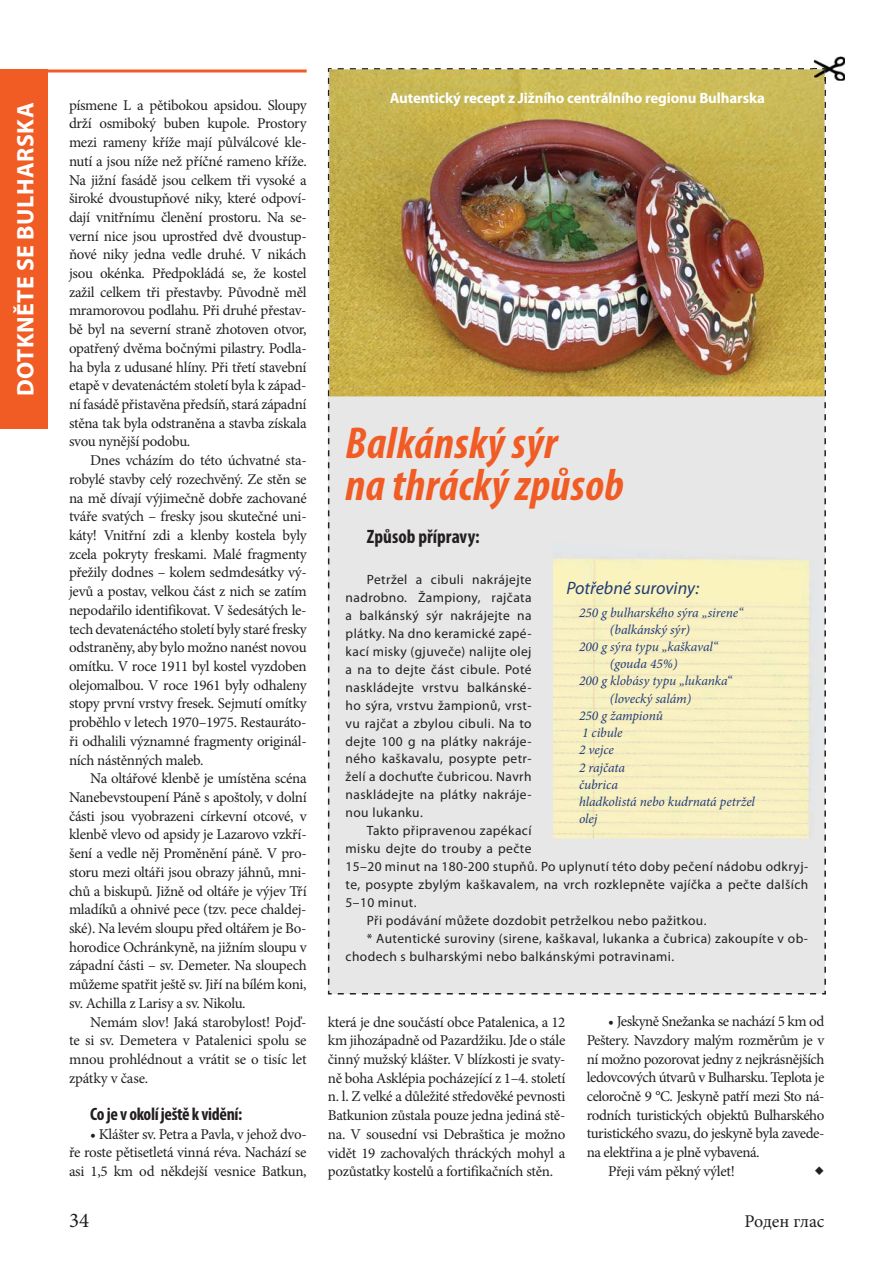
<style>
.page{position:relative;width:893px;height:1263px;background:#fff}
.page>*{position:absolute;margin:0;border:0;box-sizing:border-box;transform-origin:0 0}
.t1{font:italic 700 condensed 44.85px/41.8px "Myriad Pro";letter-spacing:.01em;color:#f15b24}
.t2{font:700 24px "Myriad Pro";letter-spacing:.02em;color:#fff}
.t3{font:21px "Minion Pro";color:#231f20}
.t4{font:700 condensed 19.5px "Myriad Pro";color:#231f20}
.t5{font:700 condensed 18px "Myriad Pro";letter-spacing:-.02em;color:#231f20}
.t6{font:italic 18px "Myriad Pro";color:#223c77}
.t7{font:18px "Minion Pro";letter-spacing:-.005em;color:#231f20}
.t8{font:15px/18.8px "Minion Pro";letter-spacing:-.025em;color:#231f20;text-align:justify}
.t9{font:700 15px "Myriad Pro";letter-spacing:-.01em;color:#fff}
.t10{font:13.5px/18px "Myriad Pro";letter-spacing:.03em;color:#231f20;text-align:justify}
.t11{font:italic 13.5px "Minion Pro";letter-spacing:-.005em;color:#223c77}
</style>
<div class="page">
<div style="left:328px;top:68px;width:498px;height:927px;background:#e7e7e7"></div>
<img style="left:329px;top:70px;width:495px;height:326px">
<img style="left:338px;top:70px;width:472px;height:1px">
<hr style="left:0;top:70px;width:307px;height:2px;background:#f15b24">
<div style="left:0;top:70px;width:48px;height:359px;background:#f15b24"></div>
<img style="left:553px;top:541px;width:269px;height:298px">
<img style="left:814px;top:57px;width:31px;height:24px">
<svg style="left:810px;top:68px;width:16px;height:16px"></svg>
<h2 class="t2" style="left:16px;top:396px;width:295px;rotate:-90deg">DOTKNĚTE SE BULHARSKA</h2>
<p class="t8" style="left:69px;top:97px;width:239px">písmene L a pětibokou apsidou. Sloupy drží osmiboký buben kupole. Prostory mezi rameny kříže mají půlválcové kle&shy;nutí a jsou níže než příčné rameno kříže.<br>Na jižní fasádě jsou celkem tři vysoké a široké dvoustupňové niky, které odpoví&shy;dají vnitřnímu členění prostoru. Na se&shy;verní nice jsou uprostřed dvě dvoustup&shy;ňové niky jedna vedle druhé. V nikách jsou okénka. Předpokládá se, že kostel zažil celkem tři přestavby. Původně měl mramorovou podlahu. Při druhé přestav&shy;bě byl na severní straně zhotoven otvor, opatřený dvěma bočnými pilastry. Podla&shy;ha byla z udusané hlíny. Při třetí stavební etapě v devatenáctém století byla k západ&shy;ní fasádě přistavěna předsíň, stará západní stěna tak byla odstraněna a stavba získala svou nynější podobu.</p>
<p class="t8" style="left:69px;top:452px;width:239px;text-indent:21px">Dnes vcházím do této úchvatné sta&shy;robylé stavby celý rozechvěný. Ze stěn se na mě dívají výjimečně dobře zachované tváře svatých – fresky jsou skutečné uni&shy;káty! Vnitřní zdi a klenby kostela byly zcela pokryty freskami. Malé fragmenty přežily dodnes – kolem sedmdesátky vý&shy;jevů a postav, velkou část z nich se zatím nepodařilo identifikovat. V šedesátých le&shy;tech devatenáctého století byly staré fresky odstraněny, aby bylo možno nanést novou omítku. V roce 1911 byl kostel vyzdoben olejomalbou. V roce 1961 byly odhaleny stopy první vrstvy fresek. Sejmutí omítky proběhlo v letech 1970–1975. Restauráto&shy;ři odhalili významné fragmenty originál&shy;ních nástěnných maleb.</p>
<p class="t8" style="left:69px;top:770px;width:239px;text-indent:21px">Na oltářové klenbě je umístěna scéna Nanebevstoupení Páně s apoštoly, v dolní části jsou vyobrazeni církevní otcové, v klenbě vlevo od apsidy je Lazarovo vzkří&shy;šení a vedle něj Proměnění páně. V pro&shy;storu mezi oltáři jsou obrazy jáhnů, mni&shy;chů a biskupů. Jižně od oltáře je výjev Tří mladíků a ohnivé pece (tzv. pece chaldej&shy;ské). Na levém sloupu před oltářem je Bo&shy;horodice Ochránkyně, na jižním sloupu v západní části – sv. Demeter. Na sloupech můžeme spatřit ještě sv. Jiří na bílém koni, sv. Achilla z Larisy a sv. Nikolu.</p>
<p class="t8" style="left:69px;top:1014px;width:239px;text-indent:21px">Nemám slov! Jaká starobylost! Pojď&shy;te si sv. Demetera v Patalenici spolu se mnou prohlédnout a vrátit se o tisíc let zpátky v čase.</p>
<p class="t5" style="left:90px;top:1107px;width:154px">Co je v okolí ještě k vidění:</p>
<p class="t8" style="left:69px;top:1126px;width:239px;text-indent:21px">• Klášter sv. Petra a Pavla, v jehož dvo&shy;ře roste pětisetletá vinná réva. Nachází se asi 1,5 km od někdejší vesnice Batkun,</p>
<p class="t9" style="left:390px;top:92px;width:377px">Autentický recept z Jižního centrálního regionu Bulharska</p>
<h1 class="t1" style="left:346px;top:425px;width:280px">Balkánský sýr<br>na thrácký způsob</h1>
<h3 class="t4" style="left:367px;top:529px;width:114px">Způsob přípravy:</h3>
<p class="t10" style="left:346px;top:571px;width:187px;text-indent:21px">Petržel a cibuli nakrájejte nadrobno. Žampiony, rajčata a balkánský sýr nakrájejte na plátky. Na dno keramické zapé&shy;kací misky (gjuveče) nalijte olej a na to dejte část cibule. Poté naskládejte vrstvu balkánské&shy;ho sýra, vrstvu žampionů, vrst&shy;vu rajčat a zbylou cibuli. Na to dejte 100 g na plátky nakráje&shy;ného kaškavalu, posypte petr&shy;želí a dochuťte čubricou. Navrh naskládejte na plátky nakráje&shy;nou lukanku.</p>
<p class="t10" style="left:367px;top:823px;width:166px">Takto připravenou zapékací</p>
<p class="t10" style="left:346px;top:841px;width:187px">misku dejte do trouby a pečte</p>
<p class="t10" style="left:346px;top:859px;width:464px">15–20 minut na 180-200 stupňů. Po uplynutí této doby pečení nádobu odkryj-</p>
<p class="t10" style="left:346px;top:877px;width:464px">te, posypte zbylým kaškavalem, na vrch rozklepněte vajíčka a pečte dalších</p>
<p class="t10" style="left:346px;top:894px;width:72px">5–10 minut.</p>
<p class="t10" style="left:367px;top:912px;width:341px">Při podávání můžete dozdobit petrželkou nebo pažitkou.</p>
<p class="t10" style="left:367px;top:930px;width:443px">* Autentické suroviny (sirene, kaškaval, lukanka a čubrica) zakoupíte v ob-</p>
<p class="t10" style="left:346px;top:948px;width:330px">chodech s bulharskými nebo balkánskými potravinami.</p>
<p class="t6" style="left:566px;top:577px;width:134px">Potřebné suroviny:</p>
<p class="t11" style="left:579px;top:607px;width:166px">250 g bulharského sýra „sirene“</p>
<p class="t11" style="left:610px;top:624px;width:82px">(balkánský sýr)</p>
<p class="t11" style="left:579px;top:641px;width:141px">200 g sýra typu „kaškaval“</p>
<p class="t11" style="left:610px;top:659px;width:69px">(gouda 45%)</p>
<p class="t11" style="left:579px;top:676px;width:155px">200 g klobásy typu „lukanka“</p>
<p class="t11" style="left:610px;top:693px;width:83px">(lovecký salám)</p>
<p class="t11" style="left:579px;top:710px;width:85px">250 g žampionů</p>
<p class="t11" style="left:582px;top:727px;width:42px">1 cibule</p>
<p class="t11" style="left:579px;top:745px;width:36px">2 vejce</p>
<p class="t11" style="left:579px;top:762px;width:48px">2 rajčata</p>
<p class="t11" style="left:579px;top:779px;width:40px">čubrica</p>
<p class="t11" style="left:579px;top:796px;width:177px">hladkolistá nebo kudrnatá petržel</p>
<p class="t11" style="left:579px;top:813px;width:20px">olej</p>
<p class="t8" style="left:328px;top:1014px;width:239px">která je dne součástí obce Patalenica, a 12 km jihozápadně od Pazardžiku. Jde o stále činný mužský klášter. V blízkosti je svaty&shy;ně boha Asklépia pocházející z 1–4. století n. l. Z velké a důležité středověké pevnosti Batkunion zůstala pouze jedna jediná stě&shy;na. V sousední vsi Debraštica je možno vidět 19 zachovalých thráckých mohyl a pozůstatky kostelů a fortifikačních stěn.</p>
<p class="t8" style="left:608px;top:1013px;width:218px">• Jeskyně Snežanka se nachází 5 km od</p>
<p class="t8" style="left:587px;top:1032px;width:239px">Peštery. Navzdory malým rozměrům je v</p>
<p class="t8" style="left:587px;top:1051px;width:239px">ní možno pozorovat jedny z nejkrásnějších</p>
<p class="t8" style="left:587px;top:1069px;width:239px">ledovcových útvarů v Bulharsku. Teplota je</p>
<p class="t8" style="left:587px;top:1088px;width:239px">celoročně 9 °C. Jeskyně patří mezi Sto ná-</p>
<p class="t8" style="left:587px;top:1107px;width:239px">rodních turistických objektů Bulharského</p>
<p class="t8" style="left:587px;top:1126px;width:239px">turistického svazu, do jeskyně byla zavede-</p>
<p class="t8" style="left:587px;top:1144px;width:174px">na elektřina a je plně vybavená.</p>
<p class="t8" style="left:608px;top:1163px;width:128px">Přeji vám pěkný výlet!</p>
<h3 class="t3" style="left:814px;top:1161px;width:11px">◆</h3>
<h3 class="t3" style="left:69px;top:1212px;width:22px">34</h3>
<p class="t7" style="left:744px;top:1214px;width:81px">Роден глас</p>
</div>
